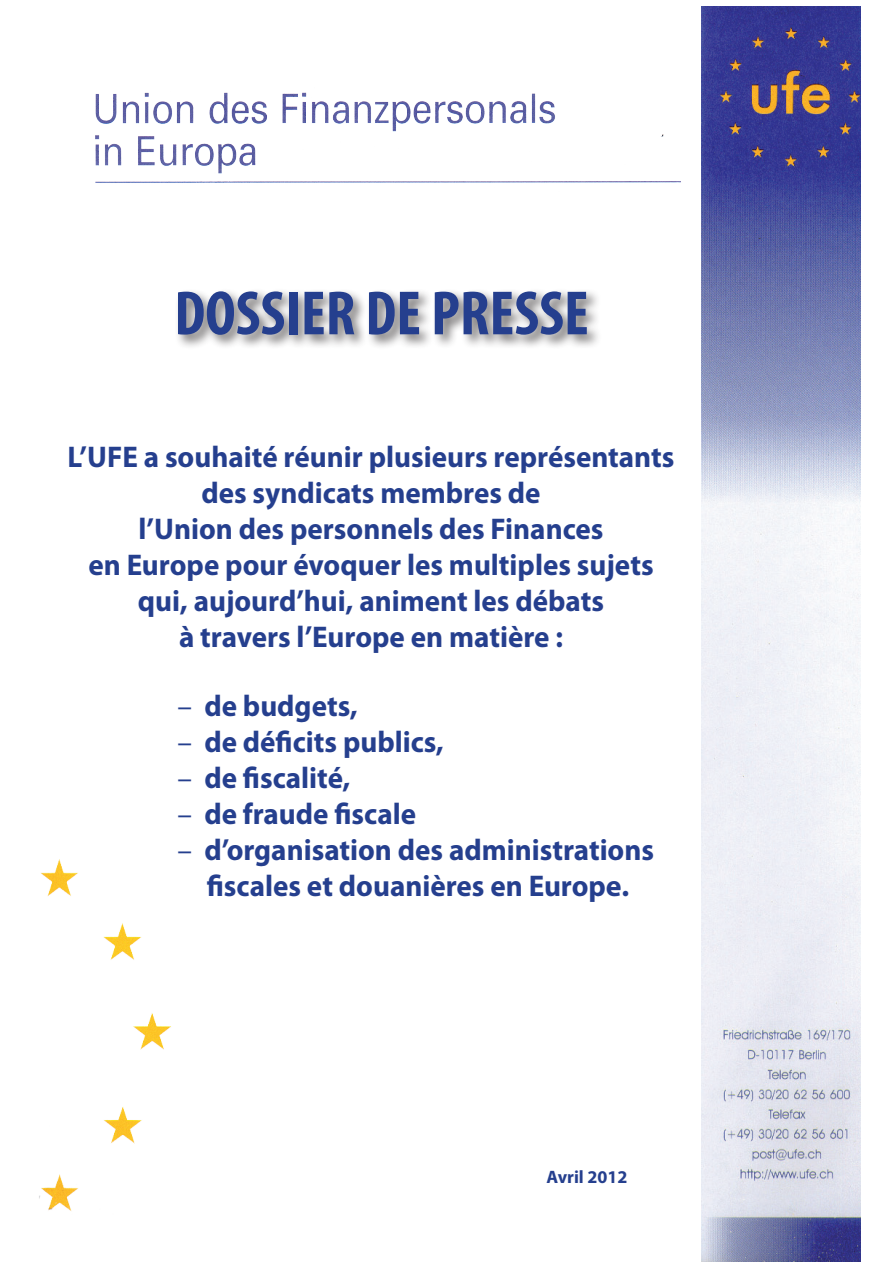
<style>
.page{position:relative;width:893px;height:1263px;background:#fff}
.page>*{position:absolute;margin:0;border:0;box-sizing:border-box;transform-origin:0 0}
.t1{font:700 condensed 63px "Myriad Pro";color:#253f8e}
.t2{font:700 30px/36px "Myriad Pro";color:#253f8e;text-align:center}
.t3{font:700 18px "Myriad Pro";color:#253f8e}
.s1{font-weight:400}
</style>
<div class="page">
<img style="left:95px;top:92px;width:586px;height:91px">
<img style="left:702px;top:6px;width:158px;height:1255px">
<img style="left:39px;top:859px;width:132px;height:352px">
<div style="left:175px;top:288px;width:427px;height:62px;background:#231f20;opacity:.6"></div>
<p class="t1" style="left:174px;top:274px;width:416px">DOSSIER DE PRESSE</p>
<p class="t2" style="left:68px;top:438px;width:608px">L’UFE a souhaité réunir plusieurs représentants des syndicats membres de</p>
<p class="t2" style="left:138px;top:510px;width:467px">l’Union des personnels des Finances</p>
<p class="t2" style="left:88px;top:546px;width:567px">en Europe pour évoquer les multiples sujets qui, aujourd’hui, animent les débats</p>
<p class="t2" style="left:179px;top:618px;width:385px">à travers l’Europe en matière :</p>
<p class="t2" style="left:177px;top:686px;width:182px"><span class="s1">–</span> de budgets,</p>
<p class="t2" style="left:177px;top:722px;width:268px"><span class="s1">–</span> de déficits publics,</p>
<p class="t2" style="left:177px;top:758px;width:174px"><span class="s1">–</span> de fiscalité,</p>
<p class="t2" style="left:177px;top:794px;width:240px"><span class="s1">–</span> de fraude fiscale</p>
<p class="t2" style="left:177px;top:830px;width:478px"><span class="s1">–</span> d’organisation des administrations</p>
<p class="t2" style="left:207px;top:866px;width:424px">fiscales et douanières en Europe.</p>
<p class="t3" style="left:546px;top:1165px;width:83px">Avril 2012</p>
</div>
